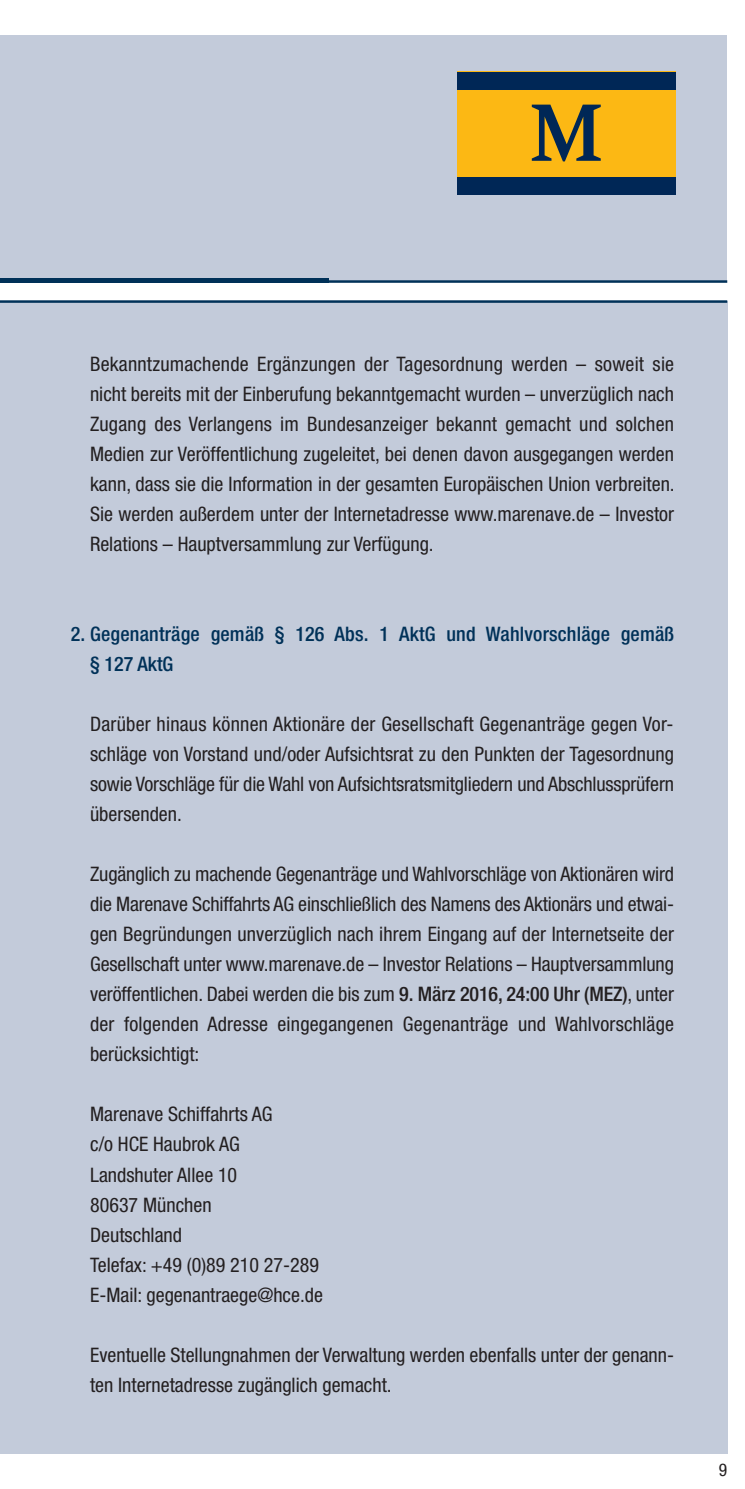
<style>
.page{position:relative;width:745px;height:1489px;background:#fff}
.page>*{position:absolute;margin:0;border:0;box-sizing:border-box;transform-origin:0 0}
.t1{font:condensed 20px/30px "Helvetica Neue";color:#231f20;text-align:justify}
.t2{font:500 condensed 20px/30px "Helvetica Neue";letter-spacing:.01em;color:#003158}
.t3{font:condensed 17.5px "Helvetica Neue";color:#231f20}
.s1{font-weight:500}
</style>
<div class="page">
<div style="left:0;top:35px;width:726px;height:246px;background:#c3cbda"></div>
<div style="left:0;top:301px;width:726px;height:1152px;background:#c3cbda"></div>
<hr style="left:0;top:300px;width:726px;height:3px;background:#003158">
<hr style="left:0;top:280px;width:726px;height:3px;background:#003158">
<hr style="left:0;top:278px;width:328px;height:4px;background:#003158">
<div style="left:457px;top:72px;width:218px;height:119px;background:#fcb814"></div>
<div style="left:457px;top:72px;width:218px;height:17px;background:#002756"></div>
<div style="left:457px;top:177px;width:218px;height:18px;background:#002756"></div>
<svg style="left:531px;top:105px;width:69px;height:56px"></svg>
<p class="t1" style="left:90px;top:350px;width:586px">Bekanntzumachende Ergänzungen der Tagesordnung werden – soweit sie nicht bereits mit der Einberufung bekanntgemacht wurden – unverzüglich nach Zugang des Verlangens im Bundesanzeiger bekannt gemacht und solchen Medien zur Veröffentlichung zugeleitet, bei denen davon ausgegangen werden kann, dass sie die Information in der gesamten Europäischen Union verbreiten.<br>Sie werden außerdem unter der Internetadresse www.marenave.de – Investor Relations – Hauptversammlung zur Verfügung.</p>
<p class="t2" style="left:90px;top:620px;width:585px;text-indent:-19px">2. Gegenanträge gemäß § 126 Abs. 1 AktG und Wahlvorschläge gemäß § 127 AktG</p>
<p class="t1" style="left:90px;top:710px;width:585px">Darüber hinaus können Aktionäre der Gesellschaft Gegenanträge gegen Vor&shy;schläge von Vorstand und/oder Aufsichtsrat zu den Punkten der Tagesordnung sowie Vorschläge für die Wahl von Aufsichtsratsmitgliedern und Abschlussprüfern übersenden.</p>
<p class="t1" style="left:90px;top:860px;width:585px">Zugänglich zu machende Gegenanträge und Wahlvorschläge von Aktionären wird die Marenave Schiffahrts AG einschließlich des Namens des Aktionärs und etwai&shy;gen Begründungen unverzüglich nach ihrem Eingang auf der Internetseite der Gesellschaft unter www.marenave.de – Investor Relations – Hauptversammlung veröffentlichen. Dabei werden die bis zum <span class="s1">9. März 2016, 24:00 Uhr (MEZ)</span>, unter der folgenden Adresse eingegangenen Gegenanträge und Wahlvorschläge berücksichtigt:</p>
<p class="t1" style="left:90px;top:1100px;width:234px;text-align:left">Marenave Schiffahrts AG<br>c/o HCE Haubrok AG<br>Landshuter Allee 10<br>80637 München<br>Deutschland<br>Telefax: +49 (0)89 210 27-289<br>E-Mail: gegenantraege@hce.de</p>
<p class="t1" style="left:90px;top:1340px;width:585px">Eventuelle Stellungnahmen der Verwaltung werden ebenfalls unter der genann&shy;ten Internetadresse zugänglich gemacht.</p>
<p class="t3" style="left:718px;top:1462px;width:10px">9</p>
</div>
